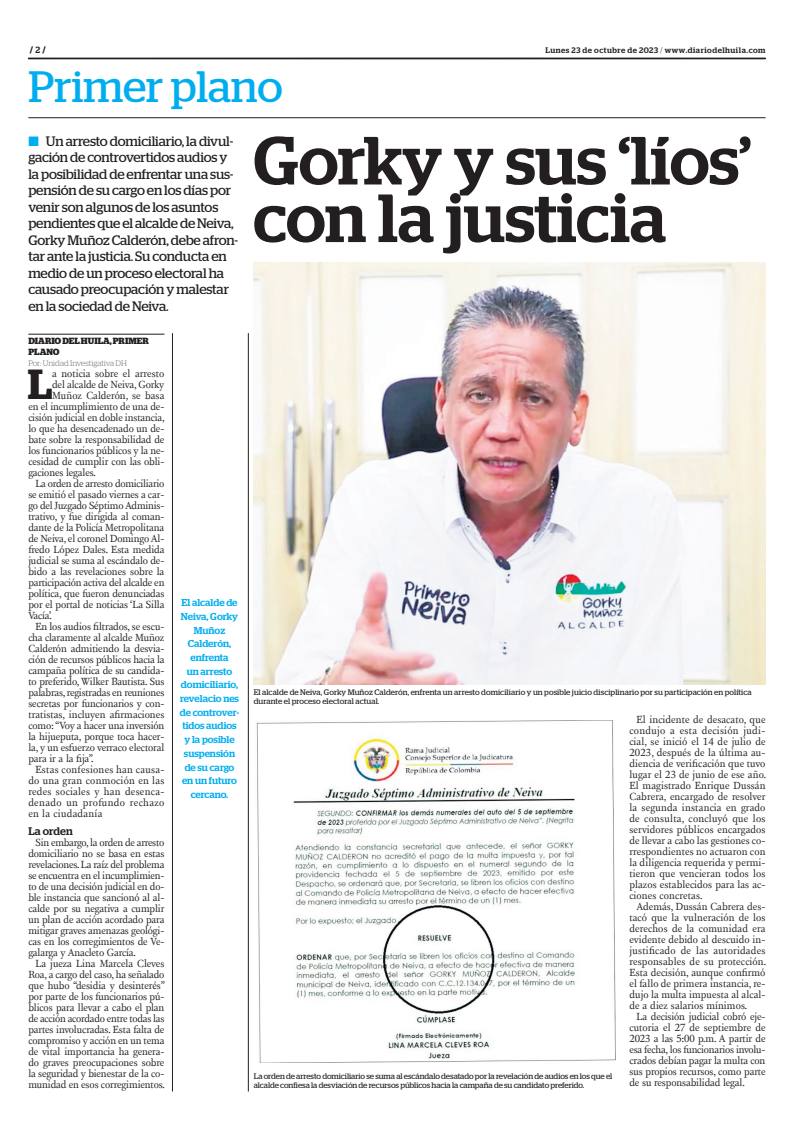
<style>
.page{position:relative;width:801px;height:1134px;background:#fff}
.page>*{position:absolute;margin:0;border:0;box-sizing:border-box;transform-origin:0 0}
.t1{font:500 68px/57.6px "Stag";color:#231f20}
.t2{font:43.9px "Stag";color:#00aeef}
.t3{font:600 42px "Stag";color:#231f20}
.t4{font:13.7px/16.5px "Stag";letter-spacing:-.015em;color:#231f20}
.t5{font:500 11px "Stag";letter-spacing:.005em;color:#231f20}
.t6{font:10.6px/11px "New Fournier BP";letter-spacing:-.01em;color:#231f20;text-align:justify}
.t7{font:10.6px "New Fournier BP";letter-spacing:.025em;color:#231f20}
.t8{font:10.6px "New Fournier BP";letter-spacing:.035em;color:#231f20}
.t9{font:10.6px "New Fournier BP";letter-spacing:.015em;color:#231f20}
.t10{font:500 10px/13.7px "Stag";letter-spacing:-.005em;color:#00aeef;text-align:center}
.t11{font:700 9px/11px "Stag";color:#231f20}
.t12{font:8px/9px "Stag";letter-spacing:-.005em;color:#231f20}
.t13{font:500 8px "Stag";letter-spacing:.06em;color:#231f20}
.t14{font:300 8px "Stag";letter-spacing:-.01em;color:#6c6d70}
.s1{font-weight:500}
.s2{font-weight:300}
.s3{color:#00aeef}
</style>
<div class="page">
<hr style="left:28px;top:117px;width:737px;height:1px;background:#231f20">
<svg style="left:28px;top:58px;width:737px;height:1px"></svg>
<img style="left:254px;top:263px;width:511px;height:422px">
<img style="left:256px;top:720px;width:359px;height:343px">
<hr style="left:28px;top:334px;width:136px;height:1px;background:#231f20">
<hr style="left:172px;top:333px;width:1px;height:758px;background:#231f20">
<hr style="left:248px;top:333px;width:1px;height:758px;background:#231f20">
<p class="t11" style="left:30px;top:45px;width:17px">/ <span class="s1">2</span> /</p>
<p class="t13" style="left:545px;top:45px;width:222px">Lunes 23 de octubre de 2023 <span class="s2">/</span> www.diariodelhuila.com</p>
<h2 class="t2" style="left:28px;top:61px;width:256px">Primer plano</h2>
<p class="t4" style="left:28px;top:132px;width:211px"><span class="s3">■</span> Un arresto domiciliario, la divul&shy;gación de controvertidos audios y la posibilidad de enfrentar una sus&shy;pensión de su cargo en los días por venir son algunos de los asuntos pendientes que el alcalde de Neiva, Gorky Muñoz Calderón, debe afron&shy;tar ante la justicia. Su conducta en medio de un proceso electoral ha causado preocupación y malestar en la sociedad de Neiva.</p>
<p class="t11" style="left:28px;top:336px;width:122px">DIARIO DEL HUILA, PRIMER<br>PLANO</p>
<p class="t14" style="left:28px;top:359px;width:100px">Por: Unidad Investigativa DH</p>
<h3 class="t3" style="left:28px;top:360px;width:26px">L</h3>
<p class="t6" style="left:52px;top:368px;width:114px">a noticia sobre el arresto</p>
<p class="t6" style="left:52px;top:379px;width:114px">del alcalde de Neiva, Gorky</p>
<p class="t6" style="left:52px;top:390px;width:114px">Muñoz Calderón, se basa</p>
<p class="t6" style="left:28px;top:401px;width:138px">en el incumplimiento de una de-</p>
<p class="t6" style="left:28px;top:412px;width:138px">cisión judicial en doble instancia,</p>
<p class="t6" style="left:28px;top:423px;width:138px">lo que ha desencadenado un de-</p>
<p class="t6" style="left:28px;top:434px;width:138px">bate sobre la responsabilidad de</p>
<p class="t6" style="left:28px;top:445px;width:138px">los funcionarios públicos y la ne-</p>
<p class="t6" style="left:28px;top:456px;width:138px">cesidad de cumplir con las obli-</p>
<p class="t6" style="left:28px;top:467px;width:69px">gaciones legales.</p>
<p class="t6" style="left:35px;top:478px;width:130px">La orden de arresto domiciliario</p>
<p class="t6" style="left:28px;top:489px;width:138px">se emitió el pasado viernes a car-</p>
<p class="t6" style="left:28px;top:500px;width:138px">go del Juzgado Séptimo Adminis-</p>
<p class="t6" style="left:28px;top:511px;width:138px">trativo, y fue dirigida al coman-</p>
<p class="t6" style="left:28px;top:522px;width:137px">dante de la Policía Metropolitana</p>
<p class="t6" style="left:28px;top:533px;width:138px">de Neiva, el coronel Domingo Al-</p>
<p class="t6" style="left:28px;top:544px;width:138px">fredo López Dales. Esta medida</p>
<p class="t6" style="left:28px;top:555px;width:138px">judicial se suma al escándalo de-</p>
<p class="t6" style="left:28px;top:566px;width:138px">bido a las revelaciones sobre la</p>
<p class="t6" style="left:28px;top:577px;width:138px">participación activa del alcalde en</p>
<p class="t6" style="left:28px;top:588px;width:138px">política, que fueron denunciadas</p>
<p class="t6" style="left:28px;top:599px;width:138px">por el portal de noticias ‘La Silla</p>
<p class="t6" style="left:28px;top:610px;width:25px">Vacía’.</p>
<p class="t6" style="left:35px;top:621px;width:130px">En los audios filtrados, se escu-</p>
<p class="t6" style="left:28px;top:632px;width:138px">cha claramente al alcalde Muñoz</p>
<p class="t6" style="left:28px;top:643px;width:138px">Calderón admitiendo la desvia-</p>
<p class="t6" style="left:28px;top:654px;width:138px">ción de recursos públicos hacia la</p>
<p class="t6" style="left:28px;top:665px;width:138px">campaña política de su candida-</p>
<p class="t6" style="left:28px;top:676px;width:138px">to preferido, Wilker Bautista. Sus</p>
<p class="t6" style="left:28px;top:687px;width:138px">palabras, registradas en reuniones</p>
<p class="t6" style="left:28px;top:698px;width:138px">secretas por funcionarios y con-</p>
<p class="t6" style="left:28px;top:709px;width:138px">tratistas, incluyen afirmaciones</p>
<p class="t6" style="left:28px;top:720px;width:138px">como: “Voy a hacer una inversión</p>
<p class="t6" style="left:28px;top:731px;width:138px">la hijueputa, porque toca hacer-</p>
<p class="t6" style="left:28px;top:742px;width:138px">la, y un esfuerzo verraco electoral</p>
<p class="t6" style="left:28px;top:753px;width:67px">para ir a la fija”.</p>
<p class="t7" style="left:35px;top:763px;width:130px">Estas confesiones han causa-</p>
<p class="t7" style="left:28px;top:774px;width:138px">do una gran conmoción en las</p>
<p class="t7" style="left:28px;top:785px;width:138px">redes sociales y han desenca-</p>
<p class="t8" style="left:28px;top:796px;width:138px">denado un profundo rechazo</p>
<p class="t9" style="left:28px;top:807px;width:76px">en la ciudadanía</p>
<p class="t5" style="left:28px;top:825px;width:46px">La orden</p>
<p class="t6" style="left:28px;top:837px;width:138px;text-indent:7px">Sin embargo, la orden de arresto domiciliario no se basa en estas revelaciones. La raíz del problema se encuentra en el incumplimien&shy;to de una decisión judicial en do&shy;ble instancia que sancionó al al&shy;calde por su negativa a cumplir un plan de acción acordado para mitigar graves amenazas geológi&shy;cas en los corregimientos de Ve&shy;galarga y Anacleto García.</p>
<p class="t6" style="left:28px;top:958px;width:138px;text-indent:7px">La jueza Lina Marcela Cleves Roa, a cargo del caso, ha señalado que hubo “desidia y desinterés” por parte de los funcionarios pú&shy;blicos para llevar a cabo el plan de acción acordado entre todas las partes involucradas. Esta falta de compromiso y acción en un tema de vital importancia ha genera&shy;do graves preocupaciones sobre la seguridad y bienestar de la co&shy;munidad en esos corregimientos.</p>
<p class="t10" style="left:180px;top:596px;width:61px">El alcalde de<br>Neiva, Gorky<br>Muñoz<br>Calderón, enfrenta<br>un arresto domiciliario, revelacio nes de controver&shy;tidos audios y la posible suspensión de su cargo en un futuro cercano.</p>
<h1 class="t1" style="left:253px;top:131px;width:499px">Gorky y sus ‘líos’ con la justicia</h1>
<p class="t12" style="left:254px;top:688px;width:499px">El alcalde de Neiva, Gorky Muñoz Calderón, enfrenta un arresto domiciliario y un posible juicio disciplinario por su participación en política durante el proceso electoral actual.</p>
<p class="t12" style="left:254px;top:1071px;width:360px">La orden de arresto domiciliario se suma al escándalo desatado por la revelación de audios en los que el alcalde confiesa la desviación de recursos públicos hacia la campaña de su candidato preferido.</p>
<p class="t6" style="left:629px;top:714px;width:138px;text-indent:7px">El incidente de desacato, que condujo a esta decisión judi&shy;cial, se inició el 14 de julio de 2023, después de la última au&shy;diencia de verificación que tuvo lugar el 23 de junio de ese año.<br>El magistrado Enrique Dussán Cabrera, encargado de resolver la segunda instancia en grado de consulta, concluyó que los servidores públicos encargados de llevar a cabo las gestiones co&shy;rrespondientes no actuaron con la diligencia requerida y permi&shy;tieron que vencieran todos los plazos establecidos para las ac&shy;ciones concretas.</p>
<p class="t6" style="left:629px;top:901px;width:138px;text-indent:7px">Además, Dussán Cabrera des&shy;tacó que la vulneración de los derechos de la comunidad era evidente debido al descuido in&shy;justificado de las autoridades responsables de su protección.<br>Esta decisión, aunque confirmó el fallo de primera instancia, re&shy;dujo la multa impuesta al alcal&shy;de a diez salarios mínimos.</p>
<p class="t6" style="left:629px;top:1011px;width:138px;text-indent:7px">La decisión judicial cobró eje&shy;cutoria el 27 de septiembre de 2023 a las 5:00 p.m. A partir de esa fecha, los funcionarios involu&shy;crados debían pagar la multa con sus propios recursos, como parte de su responsabilidad legal.</p>
</div>
